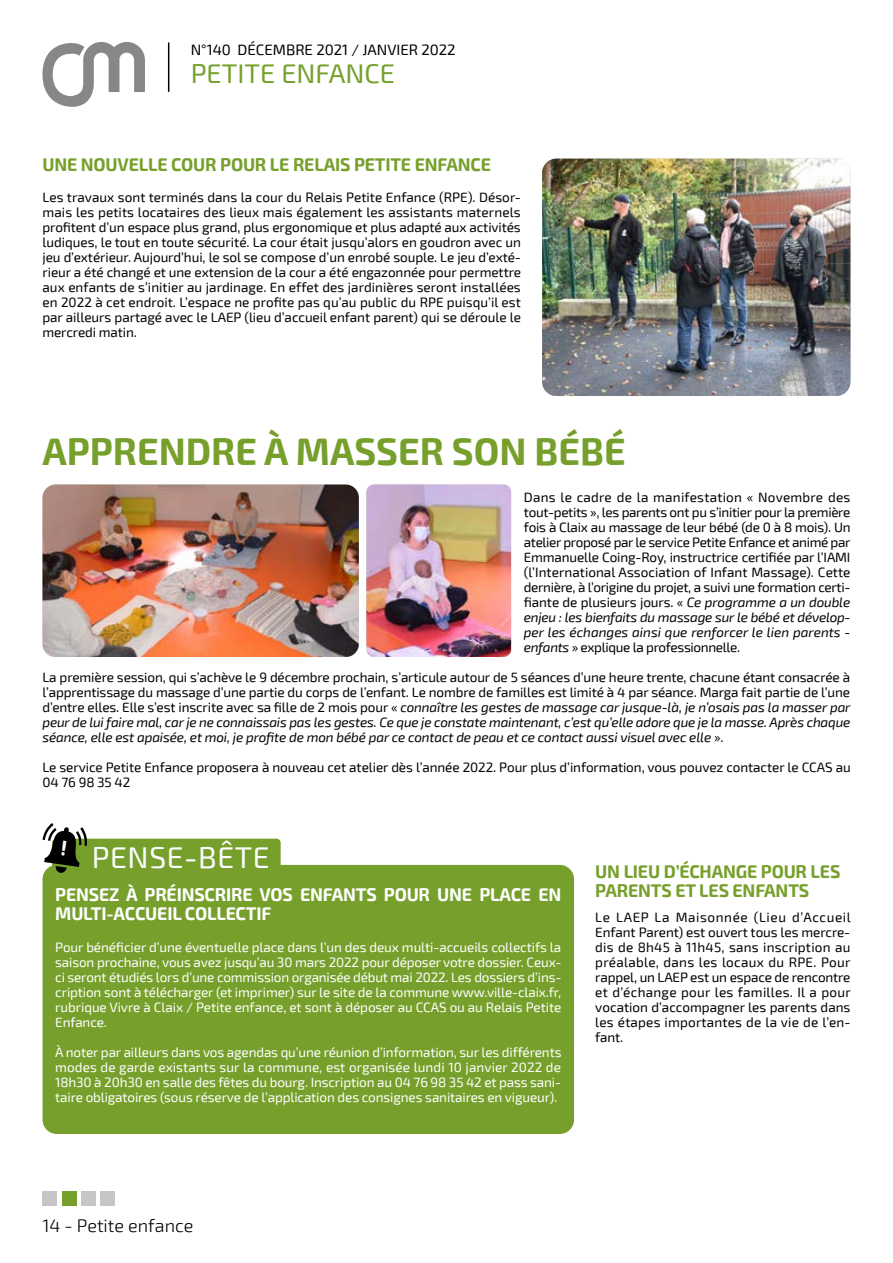
<style>
.page{position:relative;width:893px;height:1263px;background:#fff}
.page>*{position:absolute;margin:0;border:0;box-sizing:border-box;transform-origin:0 0}
.t1{font:700 37.5px "Exo 2";color:#76a02b}
.t2{font:30px "Exo 2";letter-spacing:.02em;color:#fbfcfe}
.t3{font:27px "Exo 2";color:#76a02b}
.t4{font:700 18px/19.5px "Exo 2";letter-spacing:-.01em;color:#76a02b}
.t5{font:700 18px/19.5px "Exo 2";letter-spacing:-.01em;color:#fff}
.t6{font:300 18px "Exo 2";color:#000}
.t7{font:15px "Exo 2";color:#000}
.t8{font:13.5px/15px "Exo 2";letter-spacing:-.005em;color:#000;text-align:justify}
.t9{font:13.5px/15px "Exo 2";letter-spacing:-.01em;color:#fff;text-align:justify}
.s1{font-style:italic}
</style>
<div class="page">
<div style="left:43px;top:865px;width:531px;height:269px;background:#76a02b;border-radius:14px"></div>
<hr style="left:168px;top:43px;width:1px;height:49px;background:#000">
<svg style="left:43px;top:43px;width:102px;height:63px"></svg>
<div style="left:43px;top:1191px;width:14px;height:14px;background:#c6c6c6"></div>
<div style="left:81px;top:1191px;width:15px;height:14px;background:#c6c6c6"></div>
<div style="left:100px;top:1191px;width:15px;height:14px;background:#c6c6c6"></div>
<div style="left:62px;top:1191px;width:15px;height:14px;background:#76a02b"></div>
<img style="left:542px;top:159px;width:308px;height:237px">
<img style="left:43px;top:484px;width:316px;height:173px">
<img style="left:366px;top:484px;width:145px;height:173px">
<div style="left:54px;top:840px;width:225px;height:34px;background:#76a02b;border-radius:3px"></div>
<div style="left:52px;top:839px;width:229px;height:37px;border:3px solid #76a02b;border-radius:3px"></div>
<svg style="left:43px;top:823px;width:44px;height:50px"></svg>
<p class="t7" style="left:191px;top:41px;width:266px">N°140 DÉCEMBRE 2021 / JANVIER 2022</p>
<h3 class="t3" style="left:191px;top:58px;width:206px">PETITE ENFANCE</h3>
<h3 class="t4" style="left:43px;top:156px;width:450px">UNE NOUVELLE COUR POUR LE RELAIS PETITE ENFANCE</h3>
<p class="t8" style="left:43px;top:190px;width:480px">Les travaux sont terminés dans la cour du Relais Petite Enfance (RPE). Désor&shy;mais les petits locataires des lieux mais également les assistants maternels profitent d’un espace plus grand, plus ergonomique et plus adapté aux activités ludiques, le tout en toute sécurité. La cour était jusqu’alors en goudron avec un jeu d’extérieur. Aujourd’hui, le sol se compose d’un enrobé souple. Le jeu d’exté&shy;rieur a été changé et une extension de la cour a été engazonnée pour permettre aux enfants de s’initier au jardinage. En effet des jardinières seront installées en 2022 à cet endroit. L’espace ne profite pas qu’au public du RPE puisqu’il est par ailleurs partagé avec le LAEP (lieu d’accueil enfant parent) qui se déroule le mercredi matin.</p>
<h1 class="t1" style="left:43px;top:429px;width:585px">APPRENDRE À MASSER SON BÉBÉ</h1>
<p class="t8" style="left:524px;top:490px;width:328px">Dans le cadre de la manifestation « Novembre des tout-petits », les parents ont pu s’initier pour la première fois à Claix au massage de leur bébé (de 0 à 8 mois). Un atelier proposé par le service Petite Enfance et animé par Emmanuelle Coing-Roy, instructrice certifiée par l’IAMI (l’International Association of Infant Massage). Cette dernière, à l’origine du projet, a suivi une formation certi&shy;fiante de plusieurs jours. « <span class="s1">Ce programme a un double enjeu : les bienfaits du massage sur le bébé et dévelop&shy;per les échanges ainsi que renforcer le lien parents - enfants</span> » explique la professionnelle.</p>
<p class="t8" style="left:42px;top:670px;width:810px">La première session, qui s’achève le 9 décembre prochain, s’articule autour de 5 séances d’une heure trente, chacune étant consacrée à l’apprentissage du massage d’une partie du corps de l’enfant. Le nombre de familles est limité à 4 par séance. Marga fait partie de l’une d’entre elles. Elle s’est inscrite avec sa fille de 2 mois pour « <span class="s1">connaître les gestes de massage car jusque-là, je n’osais pas la masser par peur de lui faire mal, car je ne connaissais pas les gestes. Ce que je constate maintenant, c’est qu’elle adore que je la masse. Après chaque séance, elle est apaisée, et moi, je profite de mon bébé par ce contact de peau et ce contact aussi visuel avec elle</span> ».</p>
<p class="t8" style="left:42px;top:760px;width:810px">Le service Petite Enfance proposera à nouveau cet atelier dès l’année 2022. Pour plus d’information, vous pouvez contacter le CCAS au<br>04 76 98 35 42</p>
<h2 class="t2" style="left:92px;top:840px;width:179px">PENSE-BÊTE</h2>
<h3 class="t5" style="left:55px;top:885px;width:508px">PENSEZ À PRÉINSCRIRE VOS ENFANTS POUR UNE PLACE EN<br>MULTI-ACCUEIL COLLECTIF</h3>
<p class="t9" style="left:55px;top:940px;width:508px">Pour bénéficier d’une éventuelle place dans l’un des deux multi-accueils collectifs la saison prochaine, vous avez jusqu’au 30 mars 2022 pour déposer votre dossier. Ceux&shy;ci seront étudiés lors d’une commission organisée début mai 2022. Les dossiers d’ins&shy;cription sont à télécharger (et imprimer) sur le site de la commune www.ville-claix.fr, rubrique Vivre à Claix / Petite enfance, et sont à déposer au CCAS ou au Relais Petite Enfance.</p>
<p class="t9" style="left:55px;top:1045px;width:508px">À noter par ailleurs dans vos agendas qu’une réunion d’information, sur les différents modes de garde existants sur la commune, est organisée lundi 10 janvier 2022 de 18h30 à 20h30 en salle des fêtes du bourg. Inscription au 04 76 98 35 42 et pass sani&shy;taire obligatoires (sous réserve de l’application des consignes sanitaires en vigueur).</p>
<h3 class="t4" style="left:595px;top:862px;width:247px">UN LIEU D’ÉCHANGE POUR LES<br>PARENTS ET LES ENFANTS</h3>
<p class="t8" style="left:595px;top:910px;width:257px">Le LAEP La Maisonnée (Lieu d’Accueil Enfant Parent) est ouvert tous les mercre&shy;dis de 8h45 à 11h45, sans inscription au préalable, dans les locaux du RPE. Pour rappel, un LAEP est un espace de rencontre et d’échange pour les familles. Il a pour vocation d’accompagner les parents dans les étapes importantes de la vie de l’en&shy;fant.</p>
<h3 class="t6" style="left:43px;top:1215px;width:152px">14 - Petite enfance</h3>
</div>
